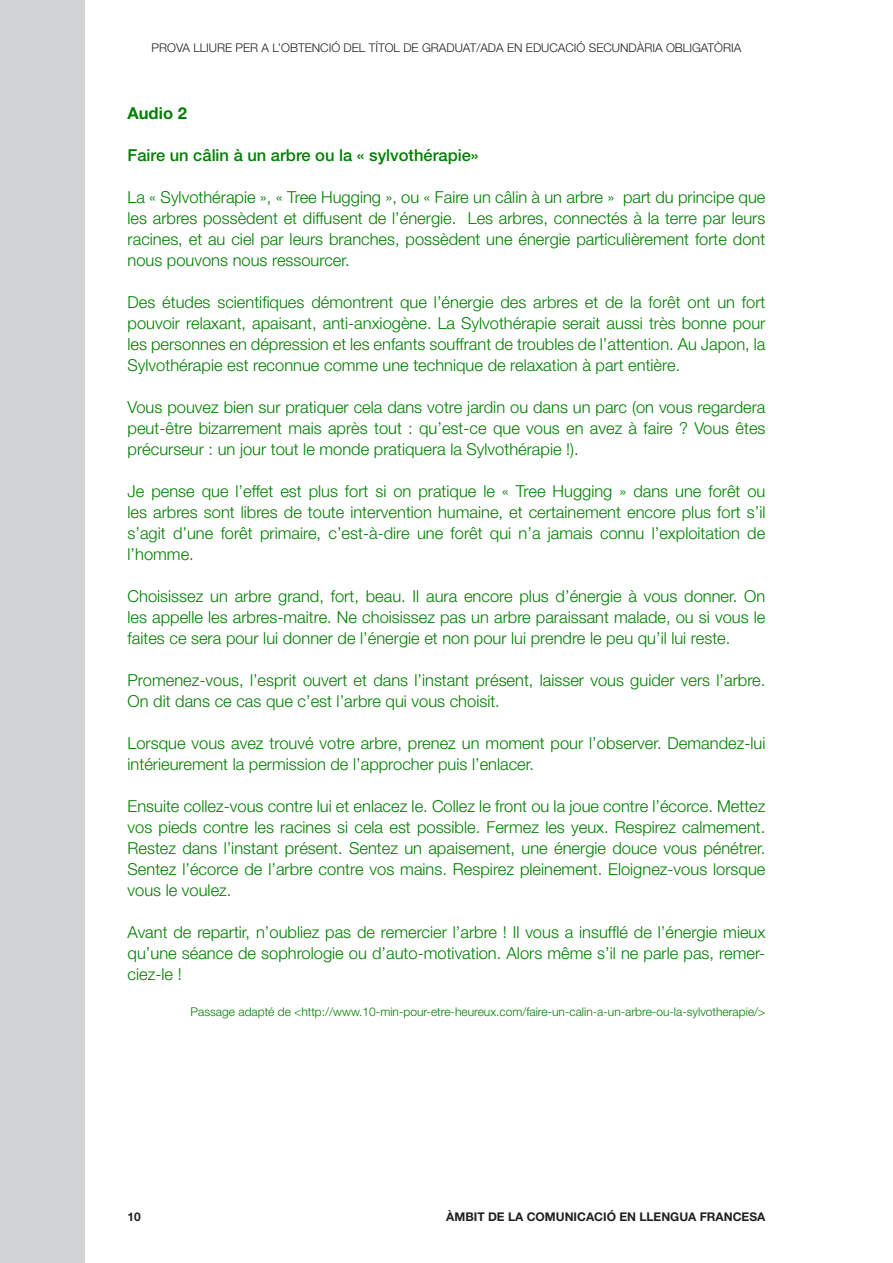
<style>
.page{position:relative;width:893px;height:1263px;background:#fff}
.page>*{position:absolute;margin:0;border:0;box-sizing:border-box;transform-origin:0 0}
.Text{font:300 16.5px/21px "Helvetica Neue";color:#008000;text-align:justify}
.Text-2{font:500 16.5px "Helvetica Neue";color:#008000}
.Text-3{font:700 16.5px "Helvetica Neue";color:#008000}
.Text-4{font:300 12px "Helvetica Neue";color:#008000}
.t1{font:300 12px "Helvetica Neue";color:#231f20}
.t2{font:700 12px "Helvetica Neue";color:#231f20}
</style>
<div class="page">
<div style="left:0;top:0;width:85px;height:1263px;background:#d1d2d4"></div>
<p class="t1" style="left:152px;top:40px;width:591px">PROVA LLIURE PER A L’OBTENCIÓ DEL TÍTOL DE GRADUAT/ADA EN EDUCACIÓ SECUNDÀRIA OBLIGATÒRIA</p>
<p class="Text-3" style="left:128px;top:103px;width:61px">Audio 2</p>
<p class="Text-2" style="left:128px;top:145px;width:352px">Faire un câlin à un arbre ou la « sylvothérapie»</p>
<p class="Text" style="left:128px;top:186px;width:639px">La « Sylvothérapie », « Tree Hugging », ou « Faire un câlin à un arbre » part du principe que les arbres possèdent et diffusent de l’énergie. Les arbres, connectés à la terre par leurs racines, et au ciel par leurs branches, possèdent une énergie particulièrement forte dont nous pouvons nous ressourcer.</p>
<p class="Text" style="left:128px;top:291px;width:639px">Des études scientifiques démontrent que l’énergie des arbres et de la forêt ont un fort pouvoir relaxant, apaisant, anti-anxiogène. La Sylvothérapie serait aussi très bonne pour les personnes en dépression et les enfants souffrant de troubles de l’attention. Au Japon, la Sylvothérapie est reconnue comme une technique de relaxation à part entière.</p>
<p class="Text" style="left:128px;top:396px;width:639px">Vous pouvez bien sur pratiquer cela dans votre jardin ou dans un parc (on vous regardera peut-être bizarrement mais après tout : qu’est-ce que vous en avez à faire ? Vous êtes précurseur : un jour tout le monde pratiquera la Sylvothérapie !).</p>
<p class="Text" style="left:128px;top:480px;width:639px">Je pense que l’effet est plus fort si on pratique le « Tree Hugging » dans une forêt ou les arbres sont libres de toute intervention humaine, et certainement encore plus fort s’il s’agit d’une forêt primaire, c’est-à-dire une forêt qui n’a jamais connu l’exploitation de l’homme.</p>
<p class="Text" style="left:128px;top:585px;width:639px">Choisissez un arbre grand, fort, beau. Il aura encore plus d’énergie à vous donner. On les appelle les arbres-maitre. Ne choisissez pas un arbre paraissant malade, ou si vous le faites ce sera pour lui donner de l’énergie et non pour lui prendre le peu qu’il lui reste.</p>
<p class="Text" style="left:128px;top:669px;width:639px">Promenez-vous, l’esprit ouvert et dans l’instant présent, laisser vous guider vers l’arbre.<br>On dit dans ce cas que c’est l’arbre qui vous choisit.</p>
<p class="Text" style="left:128px;top:732px;width:639px">Lorsque vous avez trouvé votre arbre, prenez un moment pour l’observer. Demandez-lui intérieurement la permission de l’approcher puis l’enlacer.</p>
<p class="Text" style="left:128px;top:795px;width:639px">Ensuite collez-vous contre lui et enlacez le. Collez le front ou la joue contre l’écorce. Mettez vos pieds contre les racines si cela est possible. Fermez les yeux. Respirez calmement.<br>Restez dans l’instant présent. Sentez un apaisement, une énergie douce vous pénétrer.<br>Sentez l’écorce de l’arbre contre vos mains. Respirez pleinement. Eloignez-vous lorsque vous le voulez.</p>
<p class="Text" style="left:128px;top:921px;width:639px">Avant de repartir, n’oubliez pas de remercier l’arbre ! Il vous a insufflé de l’énergie mieux qu’une séance de sophrologie ou d’auto-motivation. Alors même s’il ne parle pas, remer&shy;ciez-le !</p>
<p class="Text-4" style="left:191px;top:1005px;width:576px">Passage adapté de &lt;http://www.10-min-pour-etre-heureux.com/faire-un-calin-a-un-arbre-ou-la-sylvotherapie/&gt;</p>
<p class="t2" style="left:128px;top:1209px;width:15px">10</p>
<p class="t2" style="left:446px;top:1209px;width:321px">ÀMBIT DE LA COMUNICACIÓ EN LLENGUA FRANCESA</p>
</div>
